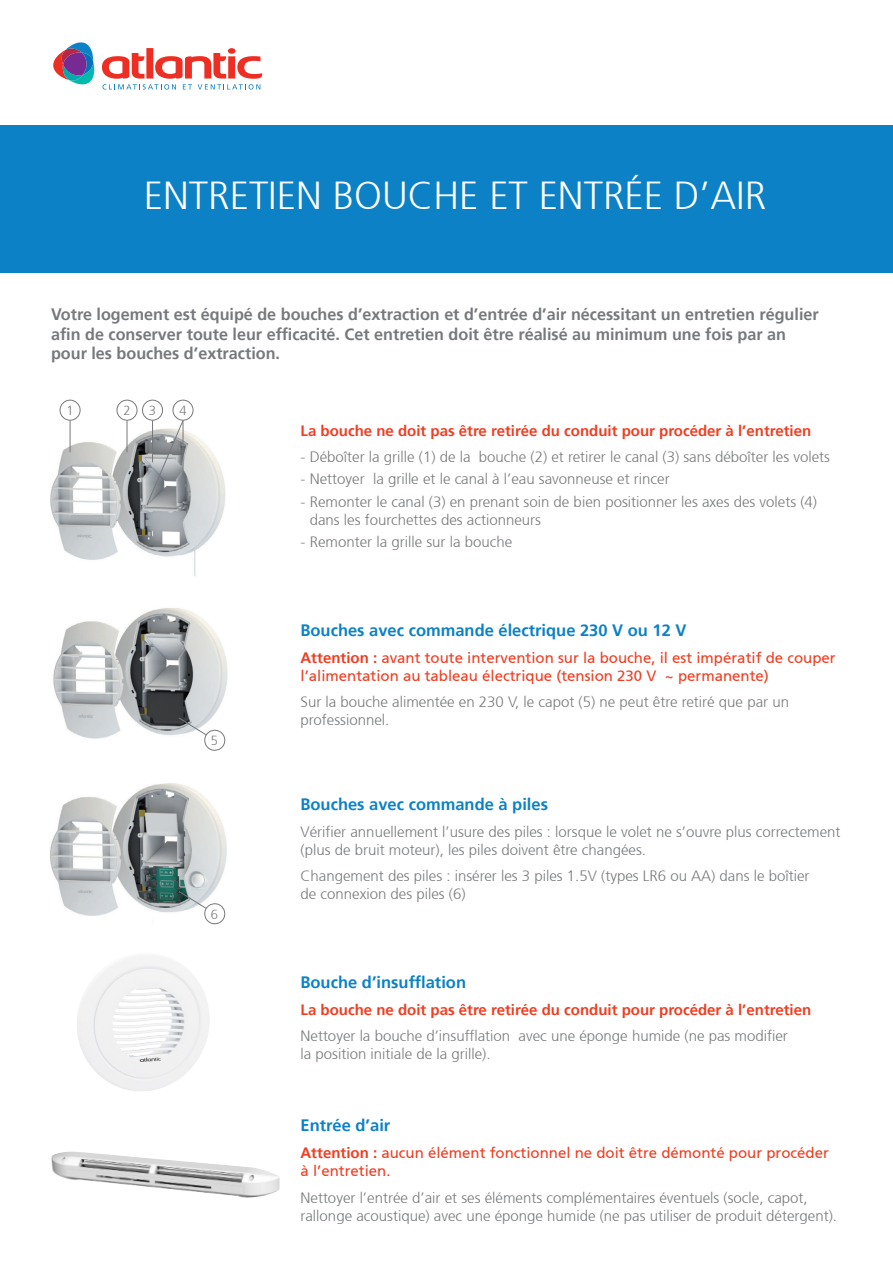
<style>
.page{position:relative;width:893px;height:1263px;background:#fff}
.page>*{position:absolute;margin:0;border:0;box-sizing:border-box;transform-origin:0 0}
.t1{font:300 39px "Frutiger 45";color:#fff}
.t2{font:700 16.5px/19.8px "Frutiger 65";color:#76787b}
.t3{font:700 16.5px "Frutiger 65";color:#0c81c5}
.t4{font:300 15px/18px "Frutiger 45";color:#76787b}
.t5{font:15px/18px "Frutiger 55 Roman";color:#ef3e22}
.t6{font:700 15px "Frutiger 65";color:#ef3e22}
.t7{font:300 13.2px "Frutiger 45";color:#76787b}
.s1{font-family:"Frutiger 65";font-weight:700}
</style>
<div class="page">
<div style="left:0;top:125px;width:893px;height:147px;background:#0c81c5"></div>
<svg style="left:53px;top:42px;width:42px;height:43px"></svg>
<svg style="left:102px;top:48px;width:160px;height:42px"></svg>
<img style="left:51px;top:1151px;width:229px;height:47px">
<img style="left:53px;top:608px;width:175px;height:131px">
<svg style="left:178px;top:717px;width:49px;height:34px"></svg>
<img style="left:50px;top:783px;width:177px;height:133px">
<svg style="left:178px;top:891px;width:49px;height:34px"></svg>
<img style="left:50px;top:423px;width:176px;height:153px">
<hr style="left:70px;top:420px;width:1px;height:32px;background:#76787b">
<div style="left:60px;top:400px;width:20px;height:20px;border:1px solid #76787b;border-radius:50%"></div>
<hr style="left:127px;top:420px;width:1px;height:32px;background:#76787b">
<div style="left:117px;top:400px;width:20px;height:20px;border:1px solid #76787b;border-radius:50%"></div>
<div style="left:142px;top:400px;width:21px;height:20px;border:1px solid #76787b;border-radius:50%"></div>
<div style="left:173px;top:400px;width:20px;height:20px;border:1px solid #76787b;border-radius:50%"></div>
<svg style="left:146px;top:420px;width:38px;height:86px;background:#a5a8ab"></svg>
<img style="left:85px;top:956px;width:61px;height:39px">
<p class="t1" style="left:144px;top:174px;width:624px">ENTRETIEN BOUCHE ET ENTRÉE D’AIR</p>
<p class="t2" style="left:51px;top:304px;width:769px">Votre logement est équipé de bouches d’extraction et d’entrée d’air nécessitant un entretien régulier afin de conserver toute leur efficacité. Cet entretien doit être réalisé au minimum une fois par an pour les bouches d’extraction.</p>
<p class="t7" style="left:66px;top:403px;width:9px">1</p>
<p class="t7" style="left:123px;top:403px;width:9px">2</p>
<p class="t7" style="left:149px;top:403px;width:9px">3</p>
<p class="t7" style="left:179px;top:403px;width:9px">4</p>
<p class="t7" style="left:211px;top:733px;width:9px">5</p>
<p class="t7" style="left:211px;top:907px;width:9px">6</p>
<p class="t6" style="left:300px;top:421px;width:512px">La bouche ne doit pas être retirée du conduit pour procéder à l’entretien</p>
<p class="t4" style="left:300px;top:448px;width:531px">- Déboîter la grille (1) de la bouche (2) et retirer le canal (3) sans déboîter les volets</p>
<p class="t4" style="left:300px;top:470px;width:371px">- Nettoyer la grille et le canal à l’eau savonneuse et rincer</p>
<p class="t4" style="left:310px;top:493px;width:509px;text-indent:-9px">- Remonter le canal (3) en prenant soin de bien positionner les axes des volets (4) dans les fourchettes des actionneurs</p>
<p class="t4" style="left:300px;top:533px;width:213px">- Remonter la grille sur la bouche</p>
<p class="t3" style="left:300px;top:621px;width:388px">Bouches avec commande électrique 230 V ou 12 V</p>
<p class="t5" style="left:300px;top:649px;width:537px"><span class="s1">Attention :</span> avant toute intervention sur la bouche, il est impératif de couper l’alimentation au tableau électrique (tension 230 V ~ permanente)</p>
<p class="t4" style="left:300px;top:693px;width:490px">Sur la bouche alimentée en 230 V, le capot (5) ne peut être retiré que par un professionnel.</p>
<p class="t3" style="left:300px;top:795px;width:249px">Bouches avec commande à piles</p>
<p class="t4" style="left:300px;top:823px;width:542px">Vérifier annuellement l’usure des piles : lorsque le volet ne s’ouvre plus correctement (plus de bruit moteur), les piles doivent être changées.</p>
<p class="t4" style="left:300px;top:867px;width:511px">Changement des piles : insérer les 3 piles 1.5V (types LR6 ou AA) dans le boîtier de connexion des piles (6)</p>
<p class="t3" style="left:300px;top:973px;width:167px">Bouche d’insufflation</p>
<p class="t6" style="left:300px;top:1001px;width:512px">La bouche ne doit pas être retirée du conduit pour procéder à l’entretien</p>
<p class="t4" style="left:300px;top:1027px;width:489px">Nettoyer la bouche d’insufflation avec une éponge humide (ne pas modifier la position initiale de la grille).</p>
<p class="t3" style="left:300px;top:1116px;width:91px">Entrée d’air</p>
<p class="t5" style="left:300px;top:1144px;width:530px"><span class="s1">Attention :</span> aucun élément fonctionnel ne doit être démonté pour procéder à l’entretien.</p>
<p class="t4" style="left:300px;top:1188px;width:538px">Nettoyer l’entrée d’air et ses éléments complémentaires éventuels (socle, capot, rallonge acoustique) avec une éponge humide (ne pas utiliser de produit détergent).</p>
</div>
